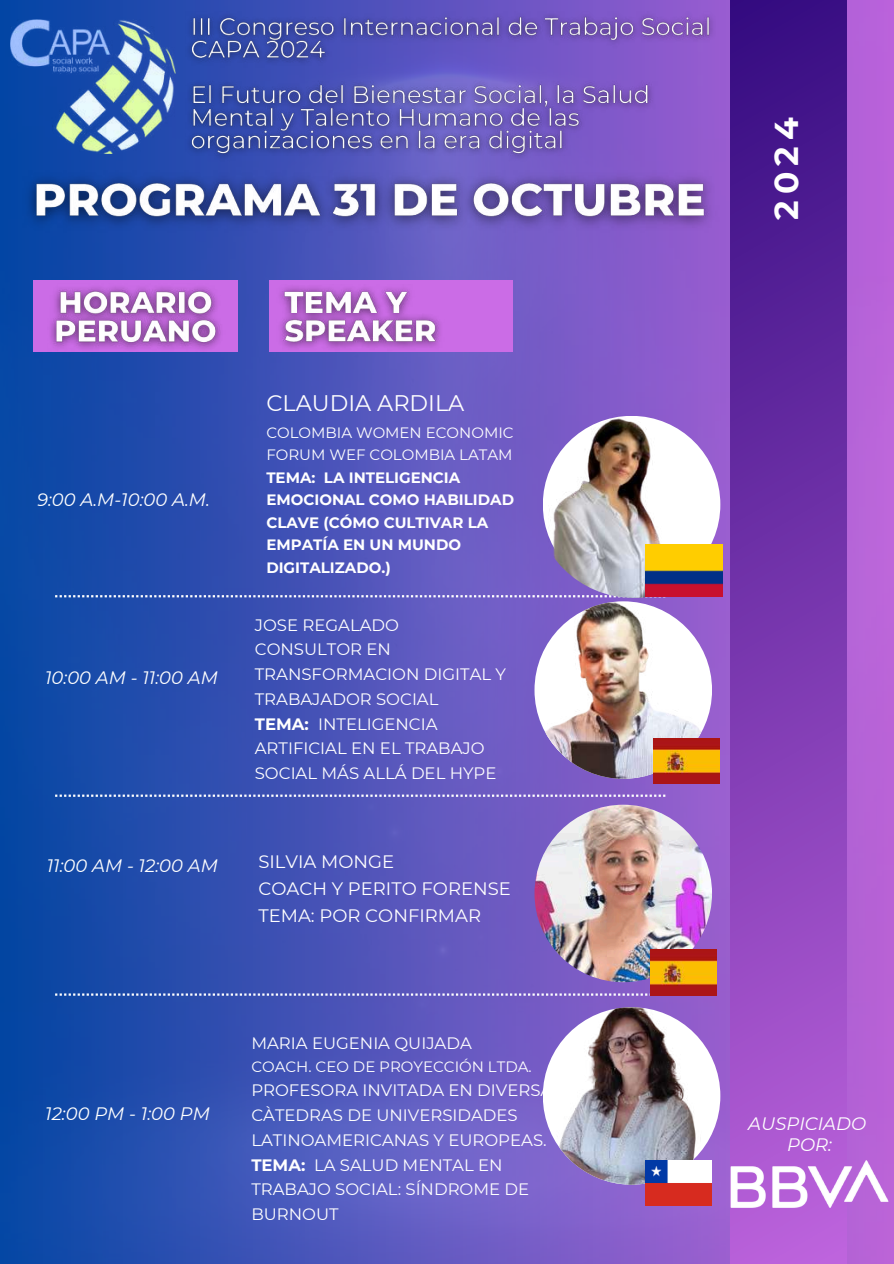
<style>
.page{position:relative;width:894px;height:1264px;background:#fff}
.page>*{position:absolute;margin:0;border:0;box-sizing:border-box;transform-origin:0 0}
.t1{font:700 33px "Montserrat";color:#fff}
.t2{font:22.5px "Montserrat";color:#fff}
.t3{font:italic 18px/21.3px "Montserrat";color:#fff;text-align:center}
.t4{font:18px/27px "Montserrat";color:#fff}
.t5{font:16.5px/24.8px "Montserrat";color:#fff}
.t6{font:700 15px/22.5px "Montserrat";color:#fff}
.t7{font:15px/22.5px "Montserrat";color:#fff}
.s1{font-weight:700}
</style>
<div class="page">
<img style="left:0;top:0;width:893px;height:1263px">
<div style="left:730px;top:0;width:116px;height:1263px;background:linear-gradient(to bottom,#360c81,#bb62dc)"></div>
<svg style="left:55px;top:595px;width:610px;height:2px"></svg>
<svg style="left:55px;top:794px;width:610px;height:2px"></svg>
<svg style="left:55px;top:993px;width:595px;height:2px"></svg>
<div style="left:33px;top:280px;width:205px;height:72px;background:#cb6ce6"></div>
<div style="left:270px;top:280px;width:242px;height:72px;background:#cb6ce6"></div>
<img style="left:542px;top:1007px;width:178px;height:177px;border-radius:50%">
<img style="left:534px;top:399px;width:199px;height:199px;border-radius:50%">
<img style="left:10px;top:19px;width:166px;height:134px">
<img style="left:534px;top:601px;width:177px;height:177px;border-radius:50%">
<img style="left:16px;top:165px;width:708px;height:74px">
<img style="left:179px;top:5px;width:541px;height:161px">
<img style="left:42px;top:277px;width:189px;height:81px">
<img style="left:271px;top:278px;width:179px;height:80px">
<img style="left:534px;top:804px;width:177px;height:178px;border-radius:50%">
<img style="left:730px;top:1160px;width:158px;height:47px">
<img style="left:645px;top:1160px;width:66px;height:45px">
<img style="left:645px;top:544px;width:77px;height:52px">
<img style="left:653px;top:738px;width:66px;height:45px">
<img style="left:650px;top:950px;width:66px;height:45px">
<p class="t3" style="left:37px;top:489px;width:174px">9:00 A.M-10:00 A.M.</p>
<p class="t3" style="left:45px;top:667px;width:174px">10:00 AM - 11:00 AM</p>
<h2 class="t2" style="left:266px;top:389px;width:199px">CLAUDIA ARDILA</h2>
<p class="t7" style="left:266px;top:421px;width:249px">COLOMBIA WOMEN ECONOMIC<br>FORUM WEF COLOMBIA LATAM</p>
<p class="t6" style="left:266px;top:466px;width:249px">TEMA: LA INTELIGENCIA<br>EMOCIONAL COMO HABILIDAD<br>CLAVE (CÓMO CULTIVAR LA<br>EMPATÍA EN UN MUNDO<br>DIGITALIZADO.)</p>
<p class="t5" style="left:255px;top:612px;width:253px">JOSE REGALADO<br>CONSULTOR EN<br>TRANSFORMACION DIGITAL Y<br>TRABAJADOR SOCIAL<br><span class="s1">TEMA:</span> INTELIGENCIA<br>ARTIFICIAL EN EL TRABAJO<br>SOCIAL MÁS ALLÁ DEL HYPE</p>
<p class="t3" style="left:47px;top:855px;width:172px">11:00 AM - 12:00 AM</p>
<p class="t4" style="left:258px;top:848px;width:254px">SILVIA MONGE<br>COACH Y PERITO FORENSE<br>TEMA: POR CONFIRMAR</p>
<p class="t3" style="left:45px;top:1102px;width:166px">12:00 PM - 1:00 PM</p>
<p class="t5" style="left:251px;top:1030px;width:222px">MARIA EUGENIA QUIJADA</p>
<p class="t7" style="left:251px;top:1054px;width:282px">COACH. CEO DE PROYECCIÓN LTDA.</p>
<p class="t5" style="left:251px;top:1078px;width:312px">PROFESORA INVITADA EN DIVERSAS<br>CÀTEDRAS DE UNIVERSIDADES<br>LATINOAMERICANAS Y EUROPEAS.<br><span class="s1">TEMA:</span> LA SALUD MENTAL EN<br>TRABAJO SOCIAL: SÍNDROME DE<br>BURNOUT</p>
<h1 class="t1" style="left:766px;top:220px;width:104px;rotate:-90deg">2024</h1>
<p class="t3" style="left:748px;top:1112px;width:119px">AUSPICIADO<br>POR:</p>
</div>
